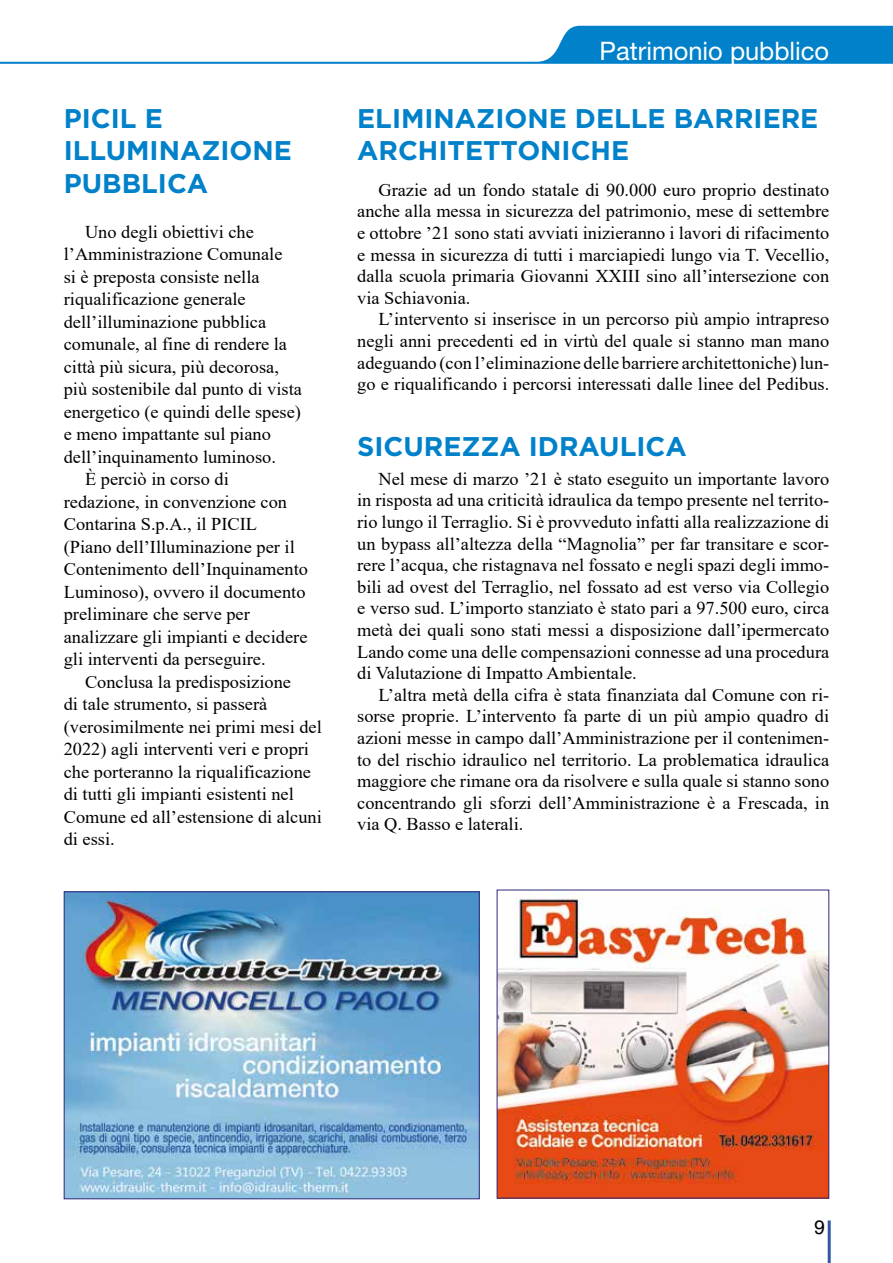
<style>
.page{position:relative;width:893px;height:1263px;background:#fff}
.page>*{position:absolute;margin:0;border:0;box-sizing:border-box;transform-origin:0 0}
.t1{font:700 27px/32.4px "Gotham";color:#0081c9}
.t2{font:25.5px "Helvetica Neue LT Std";color:#fff}
.t3{font:19.5px "Helvetica LT Std";color:#000}
.t4{font:18px/21.6px "Times New Roman";color:#000;text-align:justify}
</style>
<div class="page">
<hr style="left:828px;top:1220px;width:3px;height:43px;background:#3257a4">
<svg style="left:0;top:26px;width:893px;height:38px"></svg>
<img style="left:66px;top:893px;width:412px;height:304px">
<div style="left:64px;top:891px;width:416px;height:308px;border:1px solid #30287b"></div>
<img style="left:499px;top:892px;width:328px;height:304px">
<h2 class="t2" style="left:600px;top:35px;width:231px">Patrimonio pubblico</h2>
<h1 class="t1" style="left:64px;top:102px;width:230px">PICIL E<br>ILLUMINAZIONE<br>PUBBLICA</h1>
<h1 class="t1" style="left:357px;top:102px;width:463px">ELIMINAZIONE DELLE BARRIERE<br>ARCHITETTONICHE</h1>
<p class="t4" style="left:357px;top:178px;width:474px;text-indent:21px">Grazie ad un fondo statale di 90.000 euro proprio destinato anche alla messa in sicurezza del patrimonio, mese di settembre e ottobre ’21 sono stati avviati inizieranno i lavori di rifacimento e messa in sicurezza di tutti i marciapiedi lungo via T. Vecellio, dalla scuola primaria Giovanni XXIII sino all’intersezione con via Schiavonia.</p>
<p class="t4" style="left:357px;top:308px;width:474px;text-indent:21px">L’intervento si inserisce in un percorso più ampio intrapreso negli anni precedenti ed in virtù del quale si stanno man mano adeguando (con l’eliminazione delle barriere architettoniche) lun&shy;go e riqualificando i percorsi interessati dalle linee del Pedibus.</p>
<p class="t4" style="left:85px;top:220px;width:170px">Uno degli obiettivi che</p>
<p class="t4" style="left:64px;top:243px;width:220px">l’Amministrazione Comunale</p>
<p class="t4" style="left:64px;top:265px;width:197px">si è preposta consiste nella</p>
<p class="t4" style="left:64px;top:288px;width:184px">riqualificazione generale</p>
<p class="t4" style="left:64px;top:310px;width:204px">dell’illuminazione pubblica</p>
<p class="t4" style="left:64px;top:333px;width:225px">comunale, al fine di rendere la</p>
<p class="t4" style="left:64px;top:355px;width:217px">città più sicura, più decorosa,</p>
<p class="t4" style="left:64px;top:378px;width:240px">più sostenibile dal punto di vista</p>
<p class="t4" style="left:64px;top:400px;width:239px">energetico (e quindi delle spese)</p>
<p class="t4" style="left:64px;top:423px;width:209px">e meno impattante sul piano</p>
<p class="t4" style="left:64px;top:445px;width:214px">dell’inquinamento luminoso.</p>
<p class="t4" style="left:85px;top:468px;width:145px">È perciò in corso di</p>
<p class="t4" style="left:64px;top:490px;width:225px">redazione, in convenzione con</p>
<p class="t4" style="left:64px;top:513px;width:195px">Contarina S.p.A., il PICIL</p>
<p class="t4" style="left:64px;top:535px;width:233px">(Piano dell’Illuminazione per il</p>
<p class="t4" style="left:64px;top:558px;width:246px">Contenimento dell’Inquinamento</p>
<p class="t4" style="left:64px;top:580px;width:243px">Luminoso), ovvero il documento</p>
<p class="t4" style="left:64px;top:603px;width:188px">preliminare che serve per</p>
<p class="t4" style="left:64px;top:625px;width:245px">analizzare gli impianti e decidere</p>
<p class="t4" style="left:64px;top:648px;width:203px">gli interventi da perseguire.</p>
<p class="t4" style="left:85px;top:670px;width:208px">Conclusa la predisposizione</p>
<p class="t4" style="left:64px;top:693px;width:205px">di tale strumento, si passerà</p>
<p class="t4" style="left:64px;top:715px;width:260px">(verosimilmente nei primi mesi del</p>
<p class="t4" style="left:64px;top:738px;width:247px">2022) agli interventi veri e propri</p>
<p class="t4" style="left:64px;top:760px;width:249px">che porteranno la riqualificazione</p>
<p class="t4" style="left:64px;top:783px;width:232px">di tutti gli impianti esistenti nel</p>
<p class="t4" style="left:64px;top:805px;width:260px">Comune ed all’estensione di alcuni</p>
<p class="t4" style="left:64px;top:828px;width:53px">di essi.</p>
<h1 class="t1" style="left:357px;top:430px;width:331px">SICUREZZA IDRAULICA</h1>
<p class="t4" style="left:357px;top:467px;width:474px;text-indent:21px">Nel mese di marzo ’21 è stato eseguito un importante lavoro in risposta ad una criticità idraulica da tempo presente nel territo&shy;rio lungo il Terraglio. Si è provveduto infatti alla realizzazione di un bypass all’altezza della “Magnolia” per far transitare e scor&shy;rere l’acqua, che ristagnava nel fossato e negli spazi degli immo&shy;bili ad ovest del Terraglio, nel fossato ad est verso via Collegio e verso sud. L’importo stanziato è stato pari a 97.500 euro, circa metà dei quali sono stati messi a disposizione dall’ipermercato Lando come una delle compensazioni connesse ad una procedura di Valutazione di Impatto Ambientale.</p>
<p class="t4" style="left:357px;top:683px;width:474px;text-indent:21px">L’altra metà della cifra è stata finanziata dal Comune con ri&shy;sorse proprie. L’intervento fa parte di un più ampio quadro di azioni messe in campo dall’Amministrazione per il contenimen&shy;to del rischio idraulico nel territorio. La problematica idraulica maggiore che rimane ora da risolvere e sulla quale si stanno sono concentrando gli sforzi dell’Amministrazione è a Frescada, in via Q. Basso e laterali.</p>
<p class="t3" style="left:814px;top:1216px;width:12px">9</p>
</div>
